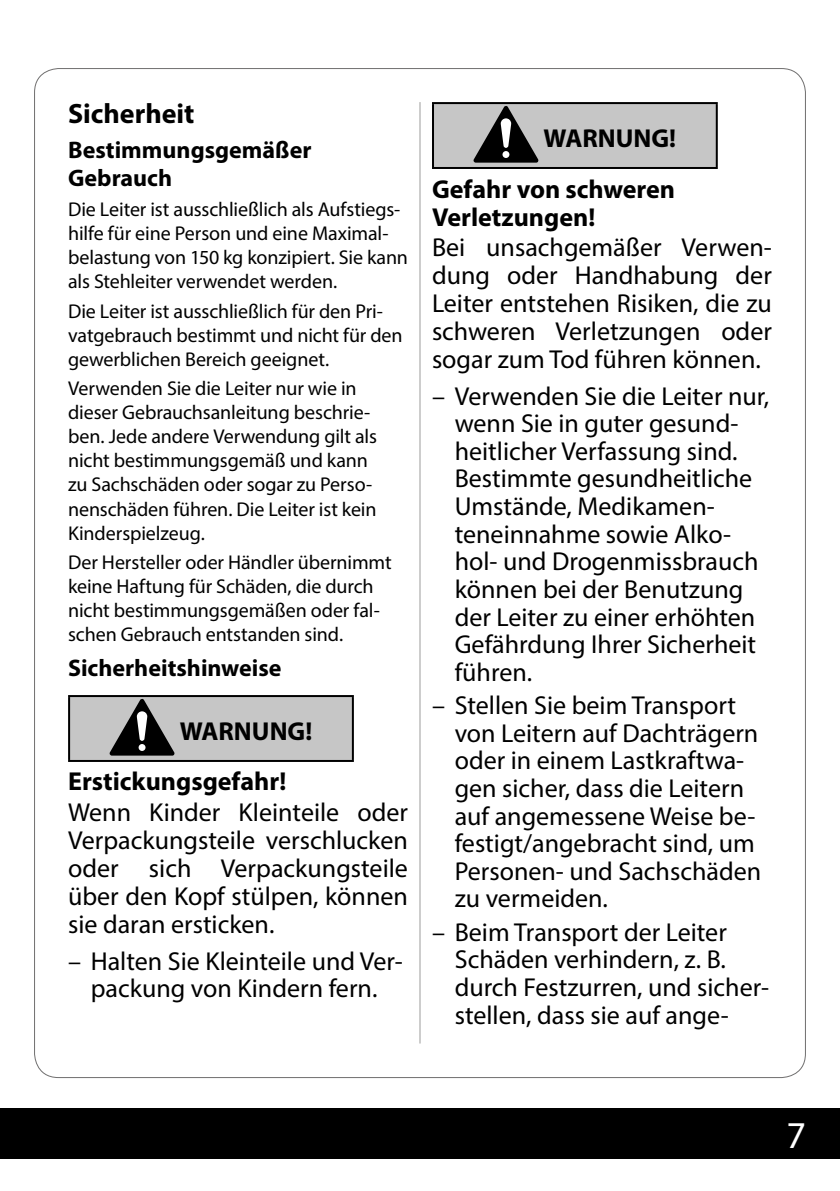
<style>
.page{position:relative;width:840px;height:1191px;background:#fff}
.page>*{position:absolute;margin:0;border:0;box-sizing:border-box;transform-origin:0 0}
.t1{font:38px "Myriad Pro";color:#fff}
.t2{font:700 28px "Myriad Pro";color:#000}
.t3{font:26px/27.6px "Myriad Pro";color:#000}
.t4{font:700 26px/50.4px "Myriad Pro";color:#000}
.t5{font:700 24px/28.8px "Myriad Pro";color:#000}
.t6{font:20px/24px "Myriad Pro";letter-spacing:-.005em;color:#000}
</style>
<div class="page">
<div style="left:0;top:1108px;width:839px;height:51px;background:#000"></div>
<hr style="left:419px;top:102px;width:1px;height:941px;background:#9d9d9c">
<div style="left:69px;top:696px;width:283px;height:65px;background:#c6c6c6"></div>
<hr style="left:68px;top:695px;width:285px;height:2px;background:#000">
<hr style="left:68px;top:697px;width:2px;height:63px;background:#000">
<hr style="left:351px;top:697px;width:2px;height:63px;background:#000">
<hr style="left:68px;top:760px;width:285px;height:2px;background:#000">
<svg style="left:110px;top:698px;width:65px;height:57px"></svg>
<div style="left:433px;top:103px;width:283px;height:65px;background:#c6c6c6"></div>
<hr style="left:432px;top:102px;width:285px;height:2px;background:#000">
<hr style="left:432px;top:104px;width:2px;height:63px;background:#000">
<hr style="left:715px;top:104px;width:2px;height:63px;background:#000">
<hr style="left:432px;top:167px;width:285px;height:2px;background:#000">
<svg style="left:473px;top:106px;width:65px;height:57px"></svg>
<p class="t2" style="left:68px;top:95px;width:128px">Sicherheit</p>
<p class="t5" style="left:68px;top:134px;width:245px">Bestimmungsgemäßer<br>Gebrauch</p>
<p class="t6" style="left:68px;top:197px;width:341px">Die Leiter ist ausschließlich als Aufstiegs&shy;hilfe für eine Person und eine Maximal&shy;belastung von 150 kg konzipiert. Sie kann als Stehleiter verwendet werden.</p>
<p class="t6" style="left:68px;top:299px;width:336px">Die Leiter ist ausschließlich für den Pri&shy;vatgebrauch bestimmt und nicht für den gewerblichen Bereich geeignet.</p>
<p class="t6" style="left:68px;top:376px;width:310px">Verwenden Sie die Leiter nur wie in dieser Gebrauchsanleitung beschrie&shy;ben. Jede andere Verwendung gilt als nicht bestimmungsgemäß und kann zu Sachschäden oder sogar zu Perso&shy;nenschäden führen. Die Leiter ist kein Kinderspielzeug.</p>
<p class="t6" style="left:68px;top:550px;width:325px">Der Hersteller oder Händler übernimmt keine Haftung für Schäden, die durch nicht bestimmungsgemäßen oder fal&shy;schen Gebrauch entstanden sind.</p>
<p class="t5" style="left:68px;top:652px;width:215px">Sicherheitshinweise</p>
<p class="t4" style="left:68px;top:705px;width:245px;text-indent:112px">WARNUNG!<br>Erstickungsgefahr!</p>
<p class="t3" style="left:68px;top:798px;width:341px;text-align:justify">Wenn Kinder Kleinteile oder Verpackungsteile verschlucken oder sich Verpackungsteile über den Kopf stülpen, können sie daran ersticken.</p>
<p class="t3" style="left:68px;top:946px;width:336px;text-align:center">– Halten Sie Kleinteile und Ver&shy;packung von Kindern fern.</p>
<p class="t4" style="left:432px;top:112px;width:245px;text-align:right">WARNUNG!<br>Gefahr von schweren</p>
<p class="t4" style="left:432px;top:191px;width:165px">Verletzungen!</p>
<p class="t3" style="left:432px;top:233px;width:341px;text-align:justify">Bei unsachgemäßer Verwen&shy;dung oder Handhabung der Leiter entstehen Risiken, die zu schweren Verletzungen oder sogar zum Tod führen können.</p>
<p class="t3" style="left:454px;top:381px;width:316px;text-indent:-23px">– Verwenden Sie die Leiter nur, wenn Sie in guter gesund&shy;heitlicher Verfassung sind.<br>Bestimmte gesundheitliche<br>Umstände, Medikamen&shy;teneinnahme sowie Alko&shy;hol- und Drogenmissbrauch können bei der Benutzung der Leiter zu einer erhöhten<br>Gefährdung Ihrer Sicherheit führen.</p>
<p class="t3" style="left:454px;top:691px;width:308px;text-indent:-23px">– Stellen Sie beim Transport von Leitern auf Dachträgern oder in einem Lastkraftwa&shy;gen sicher, dass die Leitern auf angemessene Weise be&shy;festigt/angebracht sind, um<br>Personen- und Sachschäden zu vermeiden.</p>
<p class="t3" style="left:454px;top:917px;width:316px;text-indent:-23px">– Beim Transport der Leiter<br>Schäden verhindern, z. B. durch Festzurren, und sicher&shy;stellen, dass sie auf ange-</p>
<h1 class="t1" style="left:786px;top:1112px;width:21px">7</h1>
</div>
